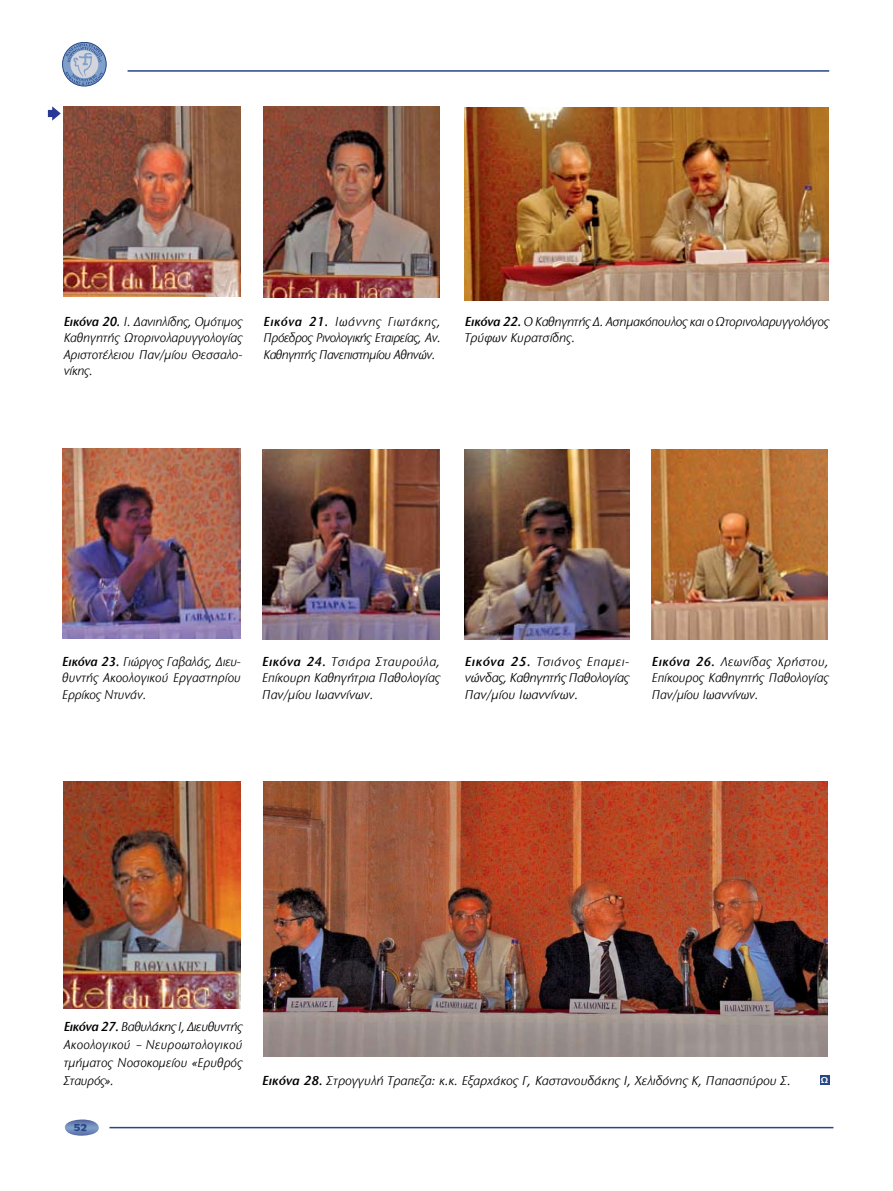
<style>
.page{position:relative;width:893px;height:1191px;background:#fff}
.page>*{position:absolute;margin:0;border:0;box-sizing:border-box;transform-origin:0 0}
.t1{font:italic 13.5px/16.5px "Stone Sans ITC Hel";color:#000;text-align:justify}
.t2{font:900 10.5px "UB Antique Olive";color:#264686;scale:1.15 1}
.t3{font:600 9px "Stone Sans ITC Hel";color:#fff;scale:1.12 1}
.s1{font-weight:600}
</style>
<div class="page">
<hr style="left:109px;top:1126px;width:724px;height:2px;background:#264686">
<svg style="left:65px;top:1119px;width:34px;height:16px"></svg>
<div style="left:63px;top:42px;width:43px;height:44px;background:#7ea0cb;border-radius:50%"></div>
<div style="left:62px;top:42px;width:44px;height:44px;border:1px solid #264686;border-radius:50%"></div>
<svg style="left:65px;top:44px;width:38px;height:41px"></svg>
<hr style="left:128px;top:70px;width:701px;height:2px;background:#264686">
<svg style="left:48px;top:106px;width:13px;height:15px"></svg>
<img style="left:465px;top:107px;width:363px;height:193px">
<img style="left:262px;top:449px;width:177px;height:190px">
<img style="left:465px;top:449px;width:164px;height:190px">
<img style="left:264px;top:781px;width:564px;height:275px">
<img style="left:652px;top:449px;width:176px;height:190px">
<img style="left:62px;top:448px;width:178px;height:190px">
<img style="left:63px;top:106px;width:178px;height:190px">
<img style="left:264px;top:106px;width:175px;height:192px">
<img style="left:64px;top:781px;width:177px;height:228px">
<div style="left:820px;top:1075px;width:9px;height:9px;background:#264686"></div>
<p class="t1" style="left:64px;top:313px;width:180px"><span class="s1">Εικόνα 20.</span> Ι. Δανιηλίδης, Ομότιμος Καθηγητής Ωτορινολαρυγγολογίας Αριστοτέλειου Παν/μίου Θεσ-σαλο&shy;νίκης.</p>
<p class="t1" style="left:264px;top:313px;width:179px"><span class="s1">Εικόνα 21.</span> Ιωάννης Γιωτά-κης, Πρόεδρος Ρινολογικής Εταιρείας, Αν.<br>Καθηγητής Πανεπι-στημίου Αθηνών.</p>
<p class="t1" style="left:465px;top:313px;width:366px"><span class="s1">Εικόνα 22.</span> Ο Καθηγητής Δ. Ασημακόπουλος και ο Ωτορινολαρυγγολόγος<br>Τρύφων Κυρατσίδης.</p>
<p class="t1" style="left:62px;top:653px;width:180px"><span class="s1">Εικόνα 23.</span> Γιώργος Γαβαλάς, Διευ&shy;θυντής Ακοολογικού Εργαστη-ρίου Ερρίκος Ντυνάν.</p>
<p class="t1" style="left:262px;top:653px;width:179px"><span class="s1">Εικόνα 24.</span> Τσιάρα Σταυρούλα, Eπίκουρη Καθηγήτρια Παθολογίας Παν/μίου Ιωαννίνων.</p>
<p class="t1" style="left:465px;top:653px;width:166px"><span class="s1">Εικόνα 25.</span> Τσιάνος Επαμει&shy;νώνδας, Καθηγητής Παθολογίας Παν/μίου Ιωαννίνων.</p>
<p class="t1" style="left:652px;top:653px;width:178px"><span class="s1">Εικόνα 26.</span> Λεωνίδας Χρήστου, Eπίκουρος Καθηγητής Παθολογίας Παν/μίου Ιωαννίνων.</p>
<p class="t1" style="left:64px;top:1018px;width:180px;line-height:17.7px"><span class="s1">Εικόνα 27.</span> Βαθυλάκης Ι, Διευθυ- ντής Ακοολογικού – Νευροωτολογικού τμήματος Νοσοκομείου «Ερυθρός Σταυρός».</p>
<p class="t2" style="left:74px;top:1122px;width:13px">52</p>
<p class="t1" style="left:262px;top:1072px;width:530px"><span class="s1">Εικόνα 28.</span> Στρογγυλή Τραπεζα: κ.κ. Εξαρχάκος Γ, Καστανουδάκης Ι, Χελιδόνης Κ, Παπασπύρου Σ.</p>
<p class="t3" style="left:821px;top:1075px;width:8px">Ω</p>
</div>
